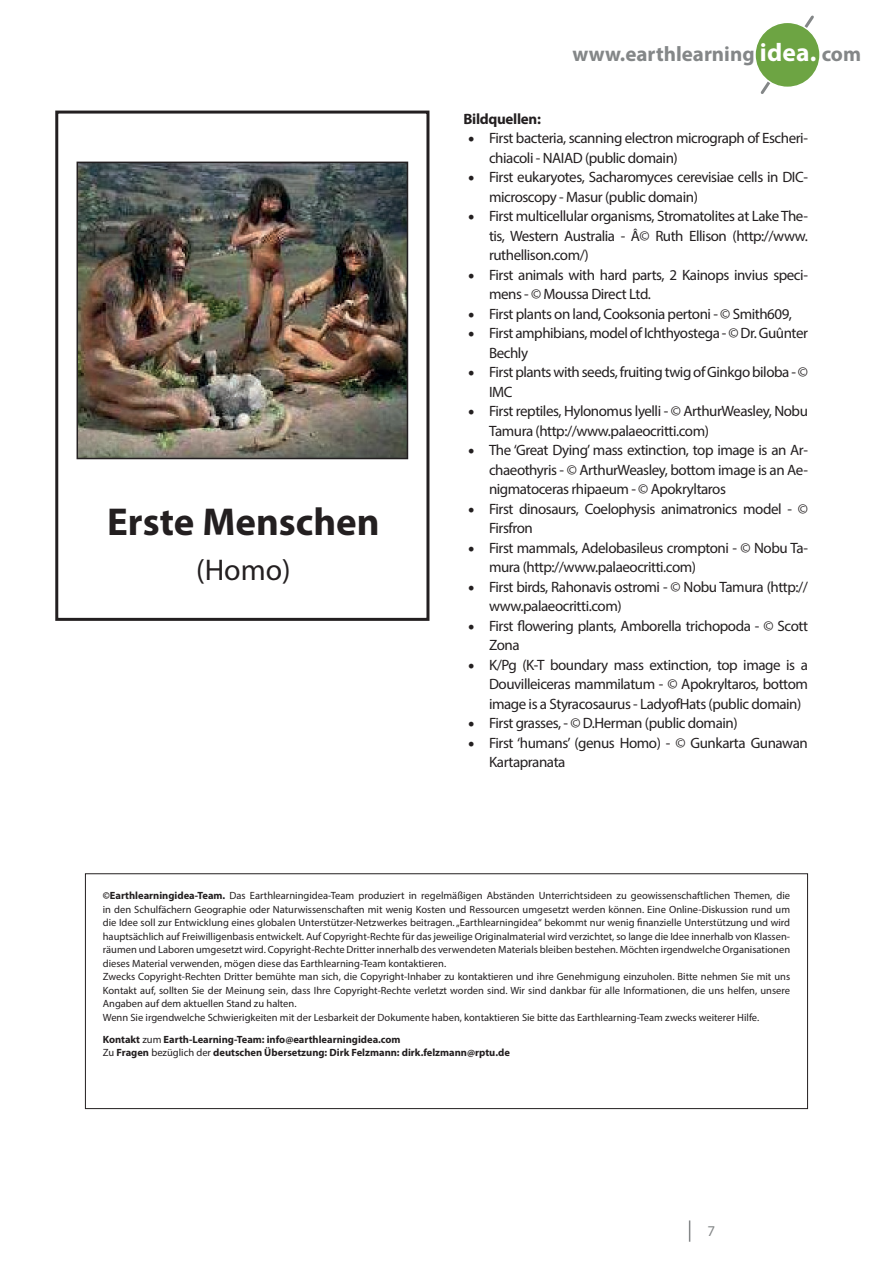
<style>
.page{position:relative;width:893px;height:1263px;background:#fff}
.page>*{position:absolute;margin:0;border:0;box-sizing:border-box;transform-origin:0 0}
.t1{font:700 39px "Myriad Pro";color:#231f20}
.t2{font:30px "Myriad Pro";color:#231f20}
.t3{font:700 21px "Myriad Pro";color:#848788}
.t4{font:15px/19.5px "Myriad Pro";letter-spacing:-.03em;color:#231f20}
.t5{font:700 15px "Myriad Pro";letter-spacing:-.02em;color:#231f20}
.t6{font:15px "Myriad Pro";color:#848788}
.t7{font:10.5px/13.5px "Myriad Pro";color:#231f20;text-align:justify}
.t8{font:700 10.5px "Myriad Pro";color:#231f20}
.s1{font-size:25.5px;color:#fff}
.s2{font-family:"Minion Pro";font-size:18px}
.s3{font-weight:700}
.s4{font-weight:400}
</style>
<div class="page">
<svg style="left:760px;top:15px;width:54px;height:79px"></svg>
<div style="left:755px;top:22px;width:65px;height:65px;background:#6da443;border-radius:50%"></div>
<div style="left:754px;top:22px;width:67px;height:66px;border:2px solid #fff;border-radius:50%"></div>
<svg style="left:689px;top:1220px;width:1px;height:22px"></svg>
<div style="left:55px;top:111px;width:374px;height:510px;border:3px solid #231f20"></div>
<img style="left:80px;top:165px;width:325px;height:291px">
<div style="left:77px;top:162px;width:331px;height:297px;border:2px solid #231f20"></div>
<div style="left:85px;top:873px;width:723px;height:236px;border:1px solid #231f20"></div>
<p class="t1" style="left:107px;top:497px;width:274px">Erste Menschen</p>
<p class="t2" style="left:196px;top:552px;width:96px">(Homo)</p>
<h3 class="t3" style="left:572px;top:41px;width:290px">www.earthlearning <span class="s1">idea.</span> com</h3>
<p class="t5" style="left:463px;top:109px;width:79px">Bildquellen:</p>
<p class="t4" style="left:489px;top:128px;width:320px;text-indent:-21px"><span class="s2">•</span> First bacteria, scanning electron micrograph of Escheri&shy;chiacoli - NAIAD (public domain)</p>
<p class="t4" style="left:489px;top:167px;width:320px;text-indent:-21px"><span class="s2">•</span> First eukaryotes, Sacharomyces cerevisiae cells in DIC&shy;microscopy - Masur (public domain)</p>
<p class="t4" style="left:489px;top:206px;width:320px;text-align:justify;text-indent:-21px"><span class="s2">•</span> First multicellular organisms, Stromatolites at Lake The&shy;tis, Western Australia - Â© Ruth Ellison (http://www. ruthellison.com/)</p>
<p class="t4" style="left:489px;top:265px;width:320px;text-indent:-21px"><span class="s2">•</span> First animals with hard parts, 2 Kainops invius speci&shy;mens - © Moussa Direct Ltd.</p>
<p class="t4" style="left:468px;top:304px;width:326px"><span class="s2">•</span> First plants on land, Cooksonia pertoni - © Smith609,</p>
<p class="t4" style="left:489px;top:323px;width:320px;text-indent:-21px"><span class="s2">•</span> First amphibians, model of Ichthyostega - © Dr. Guûnter<br>Bechly</p>
<p class="t4" style="left:489px;top:362px;width:320px;text-indent:-21px"><span class="s2">•</span> First plants with seeds, fruiting twig of Ginkgo biloba - ©<br>IMC</p>
<p class="t4" style="left:489px;top:401px;width:320px;text-indent:-21px"><span class="s2">•</span> First reptiles, Hylonomus lyelli - © ArthurWeasley, Nobu<br>Tamura (http://www.palaeocritti.com)</p>
<p class="t4" style="left:489px;top:440px;width:320px;text-align:justify;text-indent:-21px"><span class="s2">•</span> The ‘Great Dying’ mass extinction, top image is an Ar&shy;chaeothyris - © ArthurWeasley, bottom image is an Ae&shy;nigmatoceras rhipaeum - © Apokryltaros</p>
<p class="t4" style="left:489px;top:499px;width:320px;text-indent:-21px"><span class="s2">•</span> First dinosaurs, Coelophysis animatronics model - ©<br>Firsfron</p>
<p class="t4" style="left:489px;top:538px;width:320px;text-indent:-21px"><span class="s2">•</span> First mammals, Adelobasileus cromptoni - © Nobu Ta&shy;mura (http://www.palaeocritti.com)</p>
<p class="t4" style="left:489px;top:577px;width:320px;text-indent:-21px"><span class="s2">•</span> First birds, Rahonavis ostromi - © Nobu Tamura (http:// www.palaeocritti.com)</p>
<p class="t4" style="left:489px;top:616px;width:320px;text-indent:-21px"><span class="s2">•</span> First flowering plants, Amborella trichopoda - © Scott<br>Zona</p>
<p class="t4" style="left:489px;top:655px;width:320px;text-align:justify;text-indent:-21px"><span class="s2">•</span> K/Pg (K-T boundary mass extinction, top image is a Douvilleiceras mammilatum - © Apokryltaros, bottom image is a Styracosaurus - LadyofHats (public domain)</p>
<p class="t4" style="left:468px;top:713px;width:271px"><span class="s2">•</span> First grasses, - © D.Herman (public domain)</p>
<p class="t4" style="left:489px;top:733px;width:320px;text-indent:-21px"><span class="s2">•</span> First ‘humans’ (genus Homo) - © Gunkarta Gunawan<br>Kartapranata</p>
<p class="t7" style="left:103px;top:888px;width:689px"><span class="s3">©Earthlearningidea-Team.</span> Das Earthlearningidea-Team produziert in regelmäßigen Abständen Unterrichtsideen zu geowissenschaftlichen Themen, die in den Schulfächern Geographie oder Naturwissenschaften mit wenig Kosten und Ressourcen umgesetzt werden können. Eine Online-Diskussion rund um die Idee soll zur Entwicklung eines globalen Unterstützer-Netzwerkes beitragen. „Earthlearningidea“ bekommt nur wenig finanzielle Unterstützung und wird hauptsächlich auf Freiwilligenbasis entwickelt. Auf Copyright-Rechte für das jeweilige Originalmaterial wird verzichtet, so lange die Idee innerhalb von Klassen&shy;räumen und Laboren umgesetzt wird. Copyright-Rechte Dritter innerhalb des verwendeten Materials bleiben bestehen. Möchten irgendwelche Organisationen dieses Material verwenden, mögen diese das Earthlearning-Team kontaktieren.</p>
<p class="t7" style="left:103px;top:969px;width:689px">Zwecks Copyright-Rechten Dritter bemühte man sich, die Copyright-Inhaber zu kontaktieren und ihre Genehmigung einzuholen. Bitte nehmen Sie mit uns Kontakt auf, sollten Sie der Meinung sein, dass Ihre Copyright-Rechte verletzt worden sind. Wir sind dankbar für alle Informationen, die uns helfen, unsere Angaben auf dem aktuellen Stand zu halten.</p>
<p class="t7" style="left:103px;top:1010px;width:658px">Wenn Sie irgendwelche Schwierigkeiten mit der Lesbarkeit der Dokumente haben, kontaktieren Sie bitte das Earthlearning-Team zwecks weiterer Hilfe.</p>
<p class="t8" style="left:103px;top:1032px;width:299px">Kontakt <span class="s4">zum</span> Earth-Learning-Team: info@earthlearningidea.com</p>
<p class="t8" style="left:103px;top:1046px;width:409px"><span class="s4">Zu</span> Fragen <span class="s4">bezüglich der</span> deutschen Übersetzung: Dirk Felzmann: dirk.felzmann@rptu.de</p>
<p class="t6" style="left:707px;top:1222px;width:9px">7</p>
</div>
